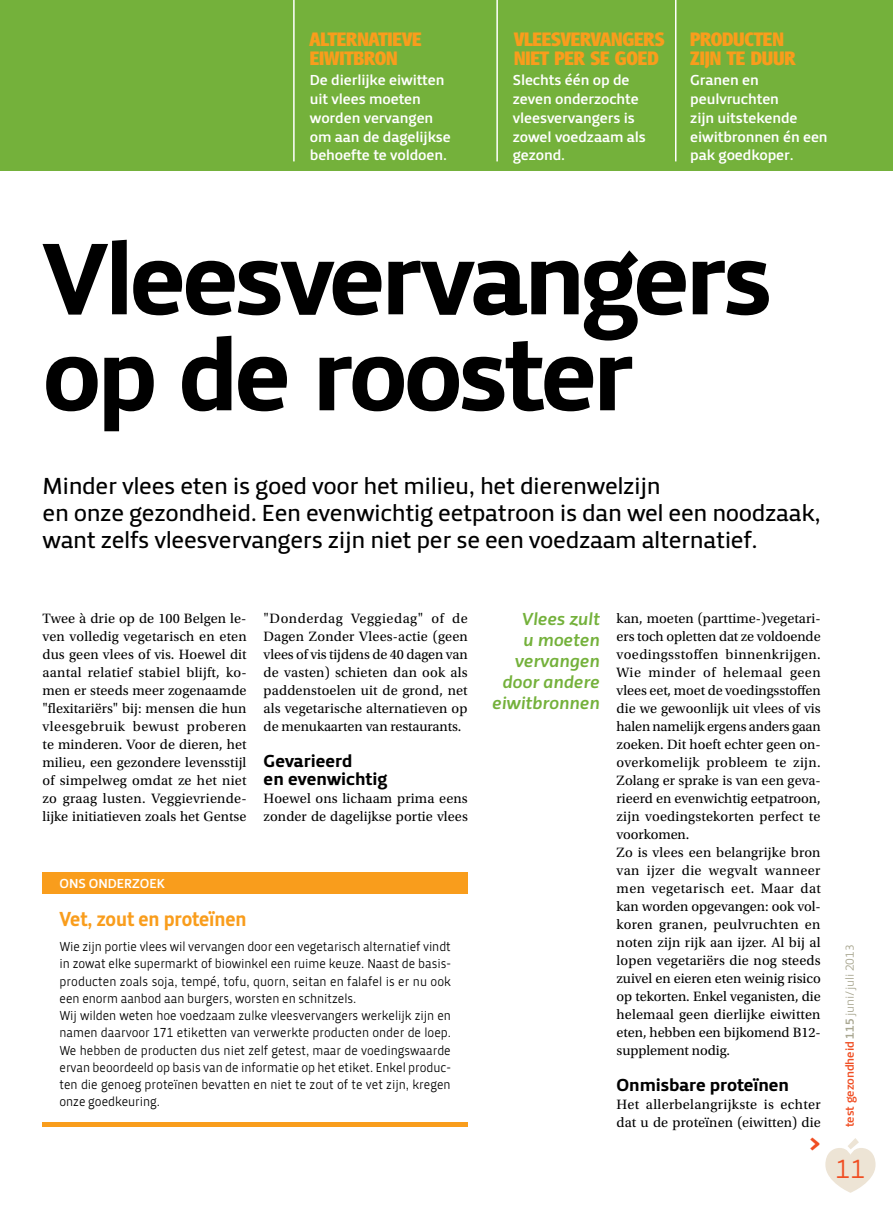
<style>
.page{position:relative;width:893px;height:1212px;background:#fff}
.page>*{position:absolute;margin:0;border:0;box-sizing:border-box;transform-origin:0 0}
.t1{font:105px/96px "Priva Pro Four";letter-spacing:-.04em;color:#000}
.t2{font:27px "Priva Pro One";color:#f04e23}
.t3{font:24px/27px "Priva Pro Two";letter-spacing:-.02em;color:#000}
.t4{font:24px "Priva Pro Four";color:#f04e23}
.t5{font:21px "Priva Pro Four";letter-spacing:-.005em;color:#f99d1c;scale:.9 1}
.t6{font:800 18.75px/18.8px "Glasgow Serial";letter-spacing:-.01em;color:#f99d1c}
.t7{font:italic 18px/21px "Priva Pro Three";letter-spacing:-.01em;color:#74b13b;text-align:right}
.t8{font:18px/18px "Priva Pro Four";color:#000}
.t9{font:15px/18.8px "Priva Pro Three";letter-spacing:-.01em;color:#fff}
.t10{font:14.25px/18px "Utopia Std";letter-spacing:.005em;color:#000}
.t11{font:13.5px/17.2px "Priva Pro One";letter-spacing:-.005em;color:#000;scale:.9 1}
.t12{font:13.5px "Priva Pro Three";letter-spacing:-.005em;color:#fff}
.t13{font:12px "Priva Pro Three";letter-spacing:-.01em;color:#f04e23}
.s1{color:#a9a791}
.s2{font-family:"Priva Pro One";color:#a9a791}
</style>
<div class="page">
<div style="left:0;top:0;width:893px;height:170px;background:#74b13b"></div>
<hr style="left:496px;top:0;width:2px;height:161px;background:#fff">
<hr style="left:293px;top:0;width:2px;height:161px;background:#fff">
<hr style="left:675px;top:0;width:1px;height:161px;background:#fff">
<svg style="left:825px;top:1138px;width:50px;height:55px"></svg>
<div style="left:43px;top:872px;width:425px;height:21px;background:#f99d1c"></div>
<div style="left:43px;top:1122px;width:425px;height:5px;background:#f99d1c"></div>
<h3 class="t6" style="left:310px;top:30px;width:113px">ALTERNATIEVE<br>EIWITBRON</h3>
<h3 class="t6" style="left:514px;top:30px;width:152px">VLEESVERVANGERS<br>NIET PER SE GOED</h3>
<h3 class="t6" style="left:690px;top:30px;width:107px">PRODUCTEN<br>ZIJN TE DUUR</h3>
<p class="t9" style="left:310px;top:71px;width:143px">De dierlijke eiwitten uit vlees moeten worden vervangen om aan de dagelijkse behoefte te voldoen.</p>
<p class="t9" style="left:513px;top:71px;width:135px">Slechts één op de zeven onderzochte vleesvervangers is zowel voedzaam als gezond.</p>
<p class="t9" style="left:690px;top:71px;width:139px">Granen en peulvruchten<br>zijn uitstekende eiwitbronnen én een pak goedkoper.</p>
<h1 class="t1" style="left:43px;top:231px;width:732px">Vleesvervangers op de rooster</h1>
<h3 class="t3" style="left:43px;top:473px;width:780px">Minder vlees eten is goed voor het milieu, het dierenwelzijn<br>en onze gezondheid. Een evenwichtig eetpatroon is dan wel een noodzaak, want zelfs vleesvervangers zijn niet per se een voedzaam alternatief.</h3>
<p class="t10" style="left:43px;top:609px;width:206px;text-align:justify">Twee à drie op de 100 Belgen le&shy;ven volledig vegetarisch en eten dus geen vlees of vis. Hoewel dit aantal relatief stabiel blijft, ko&shy;men er steeds meer zogenaamde "flexitariërs" bij: mensen die hun vleesgebruik bewust proberen te minderen. Voor de dieren, het milieu, een gezondere levensstijl of simpelweg omdat ze het niet zo graag lusten. Veggievriende&shy;lijke initiatieven zoals het Gentse</p>
<p class="t10" style="left:264px;top:609px;width:206px;text-align:justify">"Donderdag Veggiedag" of de Dagen Zonder Vlees-actie (geen vlees of vis tijdens de 40 dagen van de vasten) schieten dan ook als paddenstoelen uit de grond, net als vegetarische alternatieven op de menukaarten van restaurants.</p>
<p class="t8" style="left:264px;top:752px;width:125px">Gevarieerd<br>en evenwichtig</p>
<p class="t10" style="left:264px;top:789px;width:206px">Hoewel ons lichaam prima eens zonder de dagelijkse portie vlees</p>
<p class="t12" style="left:60px;top:875px;width:107px">ONS ONDERZOEK</p>
<h3 class="t5" style="left:60px;top:906px;width:209px">Vet, zout en proteïnen</h3>
<p class="t11" style="left:60px;top:938px;width:436px">Wie zijn portie vlees wil vervangen door een vegetarisch alternatief vindt in zowat elke supermarkt of biowinkel een ruime keuze. Naast de basis&shy;producten zoals soja, tempé, tofu, quorn, seitan en falafel is er nu ook een enorm aanbod aan burgers, worsten en schnitzels.<br>Wij wilden weten hoe voedzaam zulke vleesvervangers werkelijk zijn en namen daarvoor 171 etiketten van verwerkte producten onder de loep.<br>We hebben de producten dus niet zelf getest, maar de voedingswaarde ervan beoordeeld op basis van de informatie op het etiket. Enkel produc&shy;ten die genoeg proteïnen bevatten en niet te zout of te vet zijn, kregen onze goedkeuring.</p>
<p class="t7" style="left:492px;top:608px;width:109px">Vlees zult<br>u moeten vervangen door andere eiwitbronnen</p>
<p class="t10" style="left:617px;top:609px;width:206px">kan, moeten (parttime-)vegetari&shy;ërs toch opletten dat ze voldoende voedingsstoffen binnenkrijgen.<br>Wie minder of helemaal geen vlees eet, moet de voedingsstoffen die we gewoonlijk uit vlees of vis halen namelijk ergens anders gaan zoeken. Dit hoeft echter geen on&shy;overkomelijk probleem te zijn.<br>Zolang er sprake is van een geva&shy;rieerd en evenwichtig eetpatroon, zijn voedingstekorten perfect te voorkomen.<br>Zo is vlees een belangrijke bron van ijzer die wegvalt wanneer men vegetarisch eet. Maar dat kan worden opgevangen: ook vol&shy;koren granen, peulvruchten en noten zijn rijk aan ijzer. Al bij al lopen vegetariërs die nog steeds zuivel en eieren eten weinig risico op tekorten. Enkel veganisten, die helemaal geen dierlijke eiwitten eten, hebben een bijkomend B12- supplement nodig.</p>
<p class="t8" style="left:617px;top:1076px;width:174px">Onmisbare proteïnen</p>
<p class="t10" style="left:617px;top:1095px;width:206px">Het allerbelangrijkste is echter dat u de proteïnen (eiwitten) die</p>
<h3 class="t4" style="left:809px;top:1128px;width:13px">&gt;</h3>
<p class="t13" style="left:842px;top:1127px;width:184px;rotate:-90deg">test gezondheid <span class="s1">115</span> <span class="s2">juni/juli 2013</span></p>
<h2 class="t2" style="left:835px;top:1152px;width:32px">11</h2>
</div>
